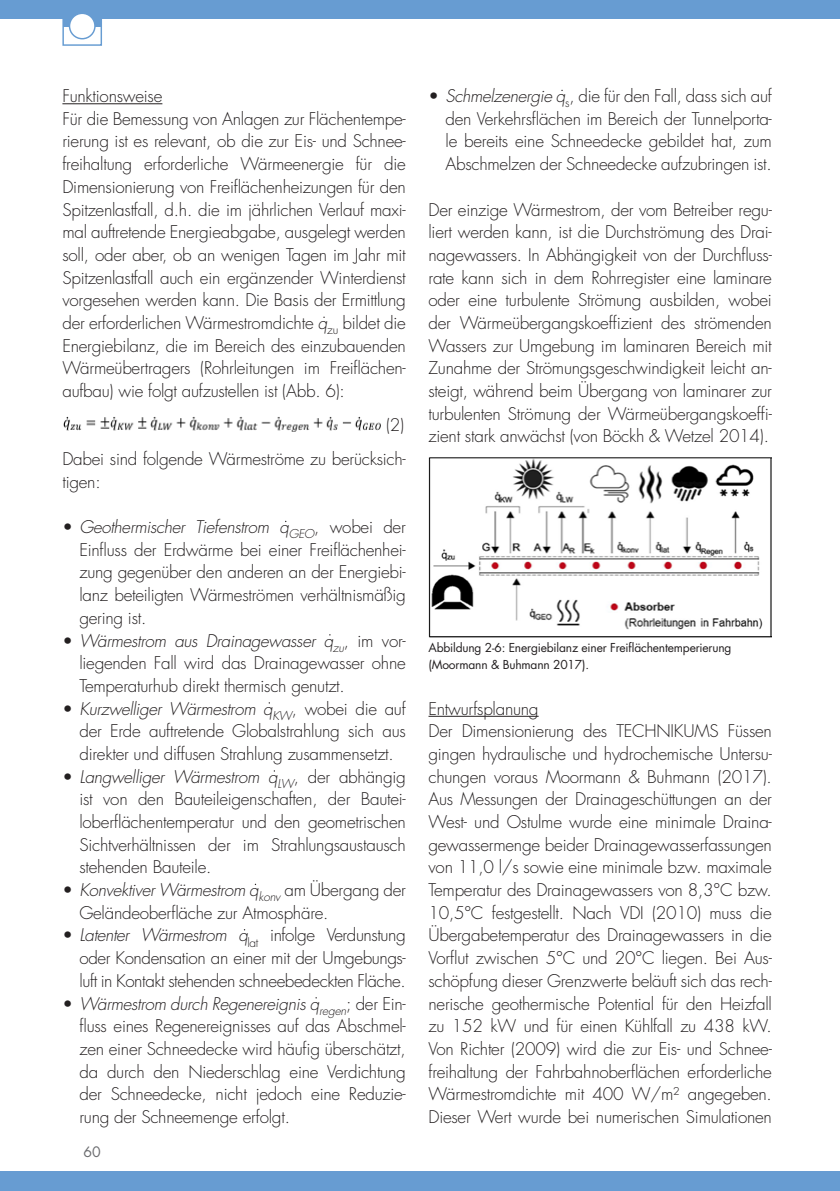
<style>
.page{position:relative;width:840px;height:1191px;background:#fff}
.page>*{position:absolute;margin:0;border:0;box-sizing:border-box;transform-origin:0 0}
.t1{font:300 17px/22.6px "Futura Std";letter-spacing:-.015em;color:#231f20;text-align:justify}
.t2{font:14px "Futura Std";color:#6c6d70}
.t3{font:12px/17px "Futura Std";letter-spacing:-.015em;color:#231f20}
.s1{font-style:italic}
</style>
<div class="page">
<div style="left:0;top:1171px;width:839px;height:20px;background:#679cd2"></div>
<div style="left:0;top:0;width:839px;height:19px;background:#679cd2"></div>
<div style="left:62px;top:6px;width:40px;height:40px;background:#fff;border:1px solid #679cd2"></div>
<div style="left:63px;top:7px;width:38px;height:19px;background:#679cd2"></div>
<div style="left:69px;top:13px;width:26px;height:26px;background:#fff;border-radius:50%"></div>
<div style="left:69px;top:13px;width:27px;height:26px;border:1px solid #679cd2;border-radius:50%"></div>
<hr style="left:62px;top:103px;width:100px;height:1px;background:#231f20">
<img style="left:63px;top:416px;width:318px;height:16px">
<hr style="left:428px;top:716px;width:110px;height:1px;background:#231f20">
<img style="left:428px;top:457px;width:343px;height:180px">
<p class="t1" style="left:62px;top:85px;width:345px;text-align:left">Funktionsweise<br>Für die Bemessung von Anlagen zur Flächentempe&shy;rierung ist es relevant, ob die zur Eis- und Schnee&shy;freihaltung erforderliche Wärmeenergie für die Dimensionierung von Freiflächenheizungen für den Spitzenlastfall, d.h. die im jährlichen Verlauf maxi&shy;mal auftretende Energieabgabe, ausgelegt werden soll, oder aber, ob an wenigen Tagen im Jahr mit Spitzenlastfall auch ein ergänzender Winterdienst vorgesehen werden kann. Die Basis der Ermittlung der erforderlichen Wärmestromdichte <span class="s1">q</span><sub>zu</sub> bildet die Energiebilanz, die im Bereich des einzubauenden Wärmeübertragers (Rohrleitungen im Freiflächen&shy;aufbau) wie folgt aufzustellen ist (Abb. 6):</p>
<p class="t1" style="left:62px;top:408px;width:344px;line-height:34px;text-align:right">(2)<br>Dabei sind folgende Wärmeströme zu berücksich-</p>
<p class="t1" style="left:62px;top:471px;width:40px">tigen:</p>
<p class="t1" style="left:79px;top:516px;width:328px;text-indent:-17px">• <span class="s1">Geothermischer Tiefenstrom q</span><sub>GEO</sub>, wobei der Einfluss der Erdwärme bei einer Freiflächenhei&shy;zung gegenüber den anderen an der Energiebi&shy;lanz beteiligten Wärmeströmen verhältnismäßig gering ist.</p>
<p class="t1" style="left:79px;top:629px;width:327px;text-indent:-17px">• <span class="s1">Wärmestrom aus Drainagewasser q</span><sub>zu</sub>, im vor&shy;liegenden Fall wird das Drainagewasser ohne Temperaturhub direkt thermisch genutzt.</p>
<p class="t1" style="left:79px;top:697px;width:328px;text-indent:-17px">• <span class="s1">Kurzwelliger Wärmestrom q</span><sub>KW</sub>, wobei die auf der Erde auftretende Globalstrahlung sich aus direkter und diffusen Strahlung zusammensetzt.</p>
<p class="t1" style="left:79px;top:765px;width:328px;text-indent:-17px">• <span class="s1">Langwelliger Wärmestrom q</span><sub>LW</sub>, der abhängig ist von den Bauteileigenschaften, der Bautei&shy;loberflächentemperatur und den geometrischen Sichtverhältnissen der im Strahlungsaustausch stehenden Bauteile.</p>
<p class="t1" style="left:79px;top:879px;width:327px;text-indent:-17px">• <span class="s1">Konvektiver Wärmestrom q</span><sub>konv</sub> am Übergang der<br>Geländeoberfläche zur Atmosphäre.</p>
<p class="t1" style="left:79px;top:924px;width:327px;text-indent:-17px">• <span class="s1">Latenter Wärmestrom q</span><sub>lat</sub> infolge Verdunstung oder Kondensation an einer mit der Umgebungs&shy;luft in Kontakt stehenden schneebedeckten Fläche.</p>
<p class="t1" style="left:79px;top:992px;width:328px;text-indent:-17px">• <span class="s1">Wärmestrom durch Regenereignis q</span><sub>regen</sub>; der Ein&shy;fluss eines Regenereignisses auf das Abschmel&shy;zen einer Schneedecke wird häufig überschätzt, da durch den Niederschlag eine Verdichtung der Schneedecke, nicht jedoch eine Reduzie&shy;rung der Schneemenge erfolgt.</p>
<p class="t2" style="left:84px;top:1143px;width:19px">60</p>
<p class="t1" style="left:445px;top:85px;width:327px;text-indent:-17px">• <span class="s1">Schmelzenergie q</span><sub>s</sub>, die für den Fall, dass sich auf den Verkehrsflächen im Bereich der Tunnelporta&shy;le bereits eine Schneedecke gebildet hat, zum Abschmelzen der Schneedecke aufzubringen ist.</p>
<p class="t1" style="left:428px;top:198px;width:345px">Der einzige Wärmestrom, der vom Betreiber regu&shy;liert werden kann, ist die Durchströmung des Drai&shy;nagewassers. In Abhängigkeit von der Durchfluss&shy;rate kann sich in dem Rohrregister eine laminare oder eine turbulente Strömung ausbilden, wobei der Wärmeübergangskoeffizient des strömenden Wassers zur Umgebung im laminaren Bereich mit Zunahme der Strömungsgeschwindigkeit leicht an&shy;steigt, während beim Übergang von laminarer zur turbulenten Strömung der Wärmeübergangskoeffi&shy;zient stark anwächst (von Böckh &amp; Wetzel 2014).</p>
<p class="t3" style="left:428px;top:639px;width:304px">Abbildung 2-6: Energiebilanz einer Freiflächentemperierung (Moormann &amp; Buhmann 2017).</p>
<p class="t1" style="left:428px;top:697px;width:345px;text-align:left">Entwurfsplanung<br>Der Dimensionierung des TECHNIKUMS Füssen gingen hydraulische und hydrochemische Untersu&shy;chungen voraus Moormann &amp; Buhmann (2017).<br>Aus Messungen der Drainageschüttungen an der West- und Ostulme wurde eine minimale Draina&shy;gewassermenge beider Drainagewasserfassungen von 11,0 l/s sowie eine minimale bzw. maximale Temperatur des Drainagewassers von 8,3°C bzw.<br>10,5°C festgestellt. Nach VDI (2010) muss die Übergabetemperatur des Drainagewassers in die Vorflut zwischen 5°C und 20°C liegen. Bei Aus&shy;schöpfung dieser Grenzwerte beläuft sich das rech&shy;nerische geothermische Potential für den Heizfall zu 152 kW und für einen Kühlfall zu 438 kW.<br>Von Richter (2009) wird die zur Eis- und Schnee&shy;freihaltung der Fahrbahnoberflächen erforderliche Wärmestromdichte mit 400 W/m² angegeben.<br>Dieser Wert wurde bei numerischen Simulationen</p>
</div>
